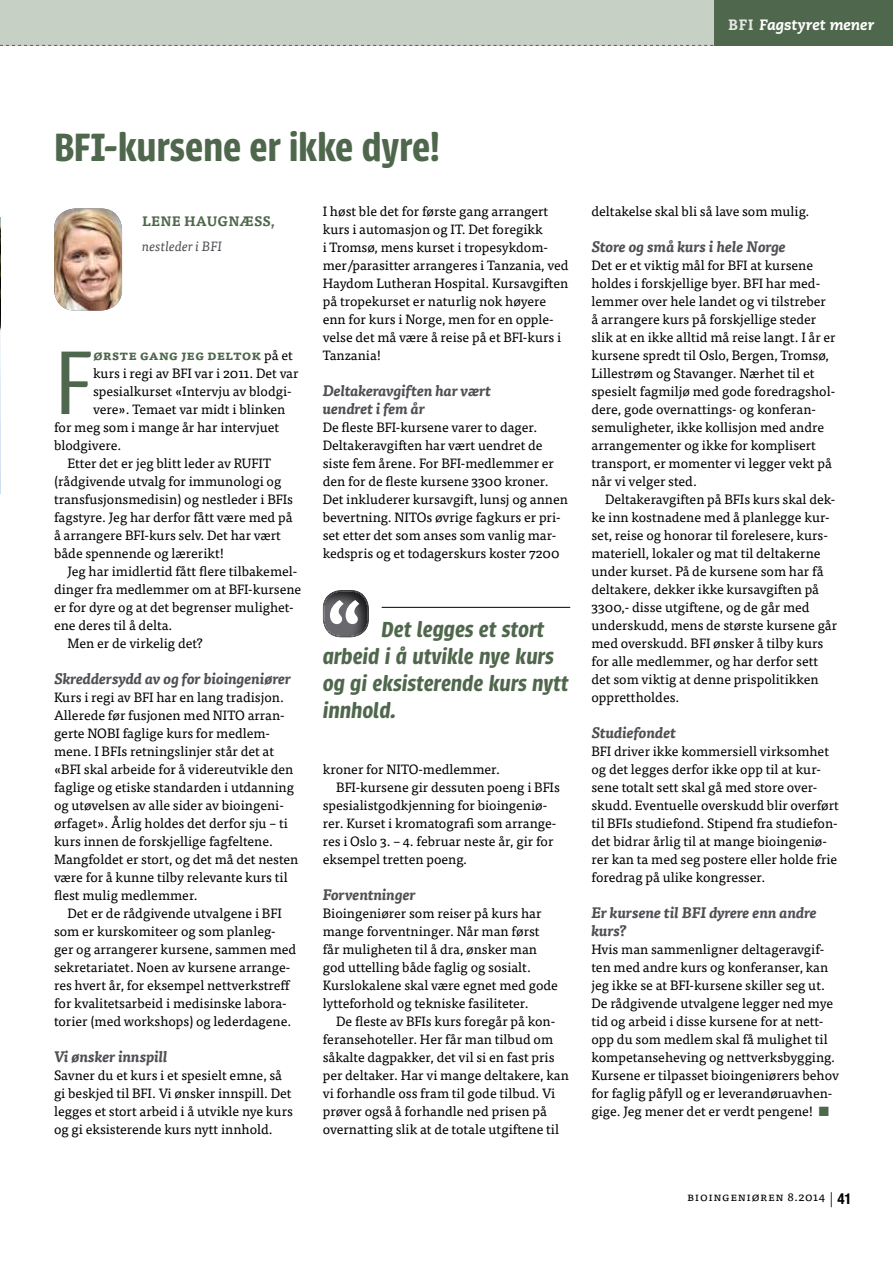
<style>
.page{position:relative;width:893px;height:1263px;background:#fff}
.page>*{position:absolute;margin:0;border:0;box-sizing:border-box;transform-origin:0 0}
.t1{font:300 99.75px "Urbana";color:#4f674c}
.t2{font:600 43.5px "Urbana";letter-spacing:-.005em;color:#4f674c}
.t3{font:italic 600 24px/27px "Urbana";color:#4f674c}
.t4{font:italic 700 15px/18px "Tisa Pro";color:#504f54}
.t5{font:italic 800 15px "Caecilia LT Std";color:#fff}
.t6{font:13.5px/18px "Tisa Pro";color:#000}
.t7{font:italic 13.5px/25px "Tisa Pro";color:#504f54}
.t8{font:700 13.5px "Tisa Pro";color:#4f674c}
.t9{font:12px "Tisa Pro";letter-spacing:.05em;color:#000}
.s1{font-style:normal;color:#e2e7e1}
.s2{font-weight:700;font-style:normal;color:#4f674c}
.s3{font-weight:700;font-style:normal;color:#69686d}
.s4{font-weight:400;color:#000}
.s5{color:#4f674c}
.s6{font-family:"Helvetica Neue LT Pro";font-weight:300;font-size:15px}
.s7{font-family:"Helvetica Neue LT Pro";font-weight:700;font-stretch:condensed;font-size:15px}
</style>
<div class="page">
<div style="left:0;top:0;width:893px;height:45px;background:#c6d0c4"></div>
<svg style="left:0;top:45px;width:714px;height:1px"></svg>
<div style="left:714px;top:0;width:179px;height:46px;background:#4f674c"></div>
<img style="left:54px;top:208px;width:68px;height:103px">
<hr style="left:382px;top:607px;width:188px;height:1px;background:#000">
<div style="left:320px;top:588px;width:50px;height:51px;background:#000;opacity:.75"></div>
<svg style="left:323px;top:590px;width:46px;height:47px"></svg>
<img style="left:0;top:218px;width:1px;height:275px">
<p class="t5" style="left:728px;top:15px;width:147px"><span class="s1">BFI</span> Fagstyret mener</p>
<h2 class="t2" style="left:54px;top:124px;width:388px">BFI-kursene er ikke dyre!</h2>
<p class="t7" style="left:142px;top:208px;width:134px"><span class="s2">LENE HAUGNÆSS</span><span class="s3">, </span>nestleder i BFI</p>
<h1 class="t1" style="left:54px;top:331px;width:41px">F</h1>
<p class="t8" style="left:93px;top:344px;width:201px">ørste gang jeg deltok <span class="s4">på et</span></p>
<p class="t6" style="left:93px;top:363px;width:207px">kurs i regi av BFI var i 2011. Det var</p>
<p class="t6" style="left:93px;top:381px;width:200px">spesialkurset «Intervju av blodgi-</p>
<p class="t6" style="left:93px;top:399px;width:194px">vere». Temaet var midt i blinken</p>
<p class="t6" style="left:54px;top:417px;width:227px">for meg som i mange år har intervjuet</p>
<p class="t6" style="left:54px;top:435px;width:69px">blodgivere.</p>
<p class="t6" style="left:68px;top:453px;width:205px">Etter det er jeg blitt leder av RUFIT</p>
<p class="t6" style="left:54px;top:471px;width:229px">(rådgivende utvalg for immunologi og</p>
<p class="t6" style="left:54px;top:489px;width:240px">transfusjonsmedisin) og nestleder i BFIs</p>
<p class="t6" style="left:54px;top:507px;width:240px">fagstyre. Jeg har derfor fått være med på</p>
<p class="t6" style="left:54px;top:525px;width:228px">å arrangere BFI-kurs selv. Det har vært</p>
<p class="t6" style="left:54px;top:543px;width:172px">både spennende og lærerikt!</p>
<p class="t6" style="left:68px;top:561px;width:231px">Jeg har imidlertid fått flere tilbakemel-</p>
<p class="t6" style="left:54px;top:579px;width:249px">dinger fra medlemmer om at BFI-kursene</p>
<p class="t6" style="left:54px;top:597px;width:241px">er for dyre og at det begrenser mulighet-</p>
<p class="t6" style="left:54px;top:615px;width:120px">ene deres til å delta.</p>
<p class="t6" style="left:68px;top:633px;width:137px">Men er de virkelig det?</p>
<p class="t4" style="left:54px;top:669px;width:239px">Skreddersydd av og for bioingeniører</p>
<p class="t6" style="left:54px;top:687px;width:246px">Kurs i regi av BFI har en lang tradisjon.<br>Allerede før fusjonen med NITO arran&shy;gerte NOBI faglige kurs for medlem&shy;mene. I BFIs retningslinjer står det at «BFI skal arbeide for å videreutvikle den faglige og etiske standarden i utdanning og utøvelsen av alle sider av bioingeni&shy;ørfaget». Årlig holdes det derfor sju – ti kurs innen de forskjellige fagfeltene.<br>Mangfoldet er stort, og det må det nesten være for å kunne tilby relevante kurs til flest mulig medlemmer.</p>
<p class="t6" style="left:54px;top:903px;width:244px;text-indent:14px">Det er de rådgivende utvalgene i BFI som er kurskomiteer og som planleg&shy;ger og arrangerer kursene, sammen med sekretariatet. Noen av kursene arrange&shy;res hvert år, for eksempel nettverkstreff for kvalitetsarbeid i medisinske labora&shy;torier (med workshops) og lederdagene.</p>
<p class="t4" style="left:54px;top:1047px;width:115px">Vi ønsker innspill</p>
<p class="t6" style="left:54px;top:1065px;width:240px">Savner du et kurs i et spesielt emne, så gi beskjed til BFI. Vi ønsker innspill. Det legges et stort arbeid i å utvikle nye kurs og gi eksisterende kurs nytt innhold.</p>
<p class="t6" style="left:323px;top:201px;width:247px">I høst ble det for første gang arrangert kurs i automasjon og IT. Det foregikk<br>i Tromsø, mens kurset i tropesykdom&shy;mer/parasitter arrangeres i Tanzania, ved Haydom Lutheran Hospital. Kursavgiften på tropekurset er naturlig nok høyere enn for kurs i Norge, men for en opple&shy;velse det må være å reise på et BFI-kurs i Tanzania!</p>
<p class="t4" style="left:323px;top:381px;width:170px">Deltakeravgiften har vært uendret i fem år</p>
<p class="t6" style="left:323px;top:417px;width:247px">De fleste BFI-kursene varer to dager.<br>Deltakeravgiften har vært uendret de siste fem årene. For BFI-medlemmer er den for de fleste kursene 3300 kroner.<br>Det inkluderer kursavgift, lunsj og annen bevertning. NITOs øvrige fagkurs er pri&shy;set etter det som anses som vanlig mar&shy;kedspris og et todagerskurs koster 7200</p>
<h3 class="t3" style="left:323px;top:617px;width:247px;text-indent:59px">Det legges et stort arbeid i å utvikle nye kurs og gi eksisterende kurs nytt innhold.</h3>
<p class="t6" style="left:323px;top:759px;width:179px">kroner for NITO-medlemmer.</p>
<p class="t6" style="left:336px;top:777px;width:225px">BFI-kursene gir dessuten poeng i BFIs</p>
<p class="t6" style="left:323px;top:795px;width:226px">spesialistgodkjenning for bioingeniø-</p>
<p class="t6" style="left:323px;top:813px;width:235px">rer. Kurset i kromatografi som arrange-</p>
<p class="t6" style="left:323px;top:831px;width:232px">res i Oslo 3. – 4. februar neste år, gir for</p>
<p class="t6" style="left:323px;top:849px;width:146px">eksempel tretten poeng.</p>
<p class="t4" style="left:323px;top:885px;width:94px">Forventninger</p>
<p class="t6" style="left:323px;top:903px;width:237px">Bioingeniører som reiser på kurs har mange forventninger. Når man først får muligheten til å dra, ønsker man god uttelling både faglig og sosialt.<br>Kurslokalene skal være egnet med gode lytteforhold og tekniske fasiliteter.</p>
<p class="t6" style="left:323px;top:1011px;width:248px;text-indent:14px">De fleste av BFIs kurs foregår på kon&shy;feransehoteller. Her får man tilbud om såkalte dagpakker, det vil si en fast pris per deltaker. Har vi mange deltakere, kan vi forhandle oss fram til gode tilbud. Vi prøver også å forhandle ned prisen på overnatting slik at de totale utgiftene til</p>
<p class="t6" style="left:591px;top:201px;width:219px">deltakelse skal bli så lave som mulig.</p>
<p class="t4" style="left:591px;top:237px;width:196px">Store og små kurs i hele Norge</p>
<p class="t6" style="left:591px;top:255px;width:246px">Det er et viktig mål for BFI at kursene holdes i forskjellige byer. BFI har med&shy;lemmer over hele landet og vi tilstreber å arrangere kurs på forskjellige steder slik at en ikke alltid må reise langt. I år er kursene spredt til Oslo, Bergen, Tromsø, Lillestrøm og Stavanger. Nærhet til et spesielt fagmiljø med gode foredragshol&shy;dere, gode overnattings- og konferan&shy;semuligheter, ikke kollisjon med andre arrangementer og ikke for komplisert transport, er momenter vi legger vekt på når vi velger sted.</p>
<p class="t6" style="left:591px;top:489px;width:247px;text-indent:14px">Deltakeravgiften på BFIs kurs skal dek&shy;ke inn kostnadene med å planlegge kur&shy;set, reise og honorar til forelesere, kurs&shy;materiell, lokaler og mat til deltakerne under kurset. På de kursene som har få deltakere, dekker ikke kursavgiften på 3300,- disse utgiftene, og de går med underskudd, mens de største kursene går med overskudd. BFI ønsker å tilby kurs for alle medlemmer, og har derfor sett det som viktig at denne prispolitikken opprettholdes.</p>
<p class="t4" style="left:591px;top:723px;width:86px">Studiefondet</p>
<p class="t6" style="left:591px;top:741px;width:249px">BFI driver ikke kommersiell virksomhet og det legges derfor ikke opp til at kur&shy;sene totalt sett skal gå med store over&shy;skudd. Eventuelle overskudd blir overført til BFIs studiefond. Stipend fra studiefon&shy;det bidrar årlig til at mange bioingeniø&shy;rer kan ta med seg postere eller holde frie foredrag på ulike kongresser.</p>
<p class="t4" style="left:591px;top:903px;width:227px">Er kursene til BFI dyrere enn andre kurs?</p>
<p class="t6" style="left:591px;top:939px;width:249px">Hvis man sammenligner deltageravgif&shy;ten med andre kurs og konferanser, kan jeg ikke se at BFI-kursene skiller seg ut.<br>De rådgivende utvalgene legger ned mye tid og arbeid i disse kursene for at nett&shy;opp du som medlem skal få mulighet til kompetanseheving og nettverksbygging.<br>Kursene er tilpasset bioingeniørers behov for faglig påfyll og er leverandøruavhen&shy;gige. Jeg mener det er verdt pengene! <span class="s5">■</span></p>
<p class="t9" style="left:687px;top:1188px;width:166px">Bioingeniøren 8.2014 <span class="s6">|</span> <span class="s7">41</span></p>
</div>
